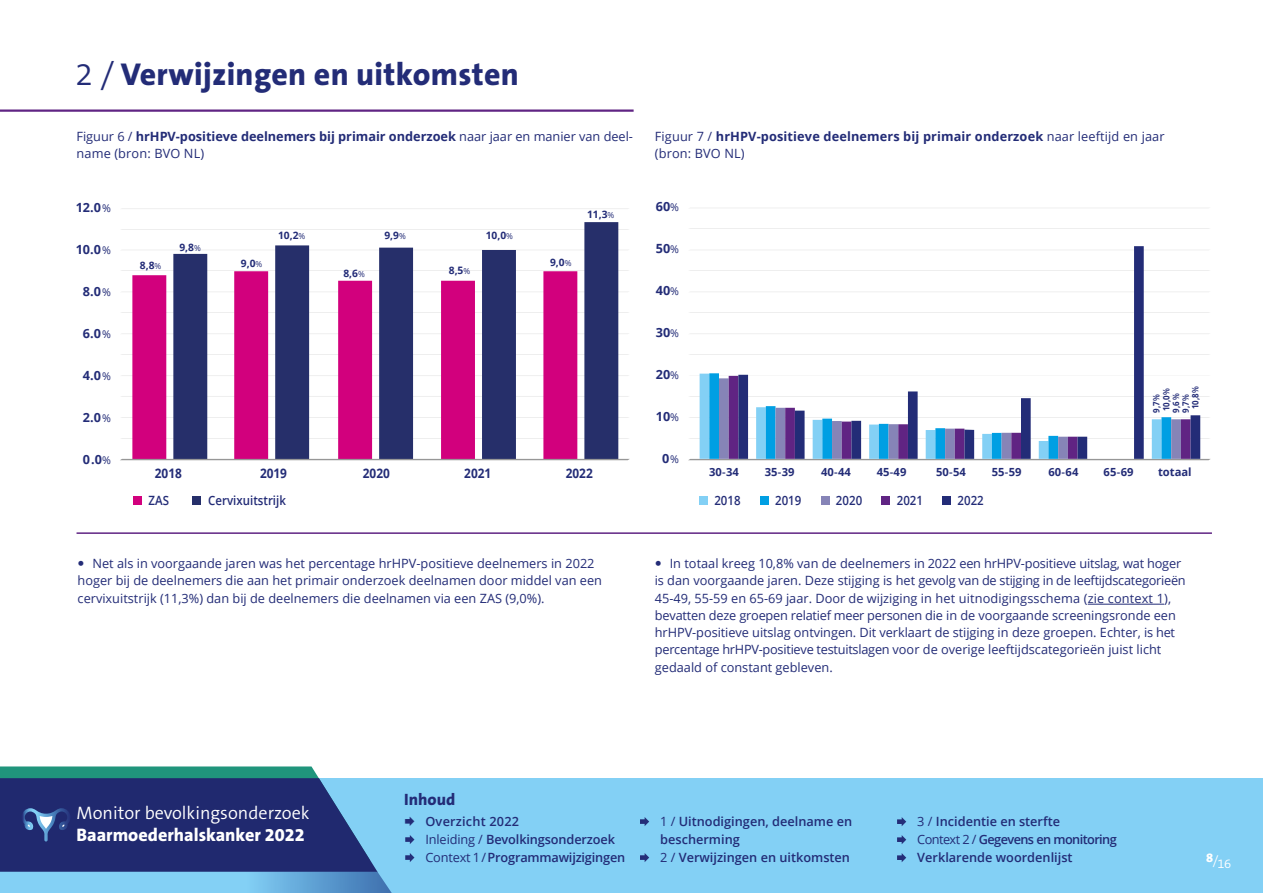
<style>
.page{position:relative;width:1263px;height:893px;background:#fff}
.page>*{position:absolute;margin:0;border:0;box-sizing:border-box;transform-origin:0 0}
.t1{font:800 31.8px "The Sans B8";letter-spacing:.01em;color:#232c77}
.t2{font:300 18.15px "The Sans B4";color:#fff}
.t3{font:800 18.15px "The Sans B8";color:#fff}
.t4{font:800 16.5px "The Sans B8";color:#232c77}
.Afbeelding{font:700 13.2px "Open Sans";color:#232c77;scale:.9 1}
.t5{font:300 12.9px "The Sans B4";color:#fff}
.t6{font:12.75px/17.2px "Open Sans";color:#232c77}
.Afbeelding-2{font:600 12.75px/18px "Open Sans";color:#232c77}
.t7{font:700 12.75px/17.2px "Open Sans";letter-spacing:.01em;color:#232c77}
.Afbeelding-3{font:600 12.75px "Open Sans";color:#232c77;scale:.9 1}
.Afbeelding-4{font:700 12.6px "Open Sans";color:#232c77}
.Afbeelding-5{font:700 11.25px "Open Sans";color:#232c77}
.Afbeelding-6{font:700 10.2px "Open Sans";color:#232c77}
.Afbeelding-7{font:700 8.7px/9.8px "Open Sans";color:#232c77;scale:.9 1}
.s1{font-family:"The Sans B4";font-weight:300}
.s2{font-weight:700}
.s3{font-weight:400;font-size:10.8px}
.s4{font-weight:400;font-size:8.25px}
.s5{font-weight:400}
.s6{font-weight:600}
</style>
<div class="page">
<div style="left:304px;top:778px;width:959px;height:115px;background:#83d0f5"></div>
<svg style="left:0;top:766px;width:392px;height:127px;background:#3c5d93"></svg>
<hr style="left:0;top:109px;width:634px;height:3px;background:#602483">
<hr style="left:77px;top:532px;width:1135px;height:2px;background:#602483">
<svg style="left:122px;top:208px;width:507px;height:1px"></svg>
<svg style="left:120px;top:222px;width:510px;height:238px"></svg>
<div style="left:133px;top:496px;width:9px;height:9px;background:#d2007d"></div>
<div style="left:192px;top:496px;width:9px;height:9px;background:#262f6a"></div>
<svg style="left:689px;top:228px;width:520px;height:1px"></svg>
<div style="left:699px;top:496px;width:9px;height:9px;background:#83d0f5"></div>
<div style="left:760px;top:496px;width:9px;height:9px;background:#009fe3"></div>
<div style="left:821px;top:496px;width:9px;height:9px;background:#8684b7"></div>
<div style="left:881px;top:496px;width:9px;height:9px;background:#602483"></div>
<div style="left:942px;top:496px;width:9px;height:9px;background:#232c77"></div>
<svg style="left:689px;top:246px;width:522px;height:214px"></svg>
<hr style="left:1088px;top:604px;width:76px;height:1px;background:#232c77">
<p class="t1" style="left:75px;top:57px;width:445px"><span class="s1">2 /</span> Verwijzingen en uitkomsten</p>
<h2 class="t6" style="left:77px;top:127px;width:558px">Figuur 6 / <span class="s2">hrHPV-positieve deelnemers bij primair onderzoek</span> naar jaar en manier van deel&shy;name (bron: BVO NL)</h2>
<p class="Afbeelding-4" style="left:76px;top:199px;width:37px">12.0<span class="s3">%</span></p>
<p class="Afbeelding-4" style="left:76px;top:241px;width:37px">10.0<span class="s3">%</span></p>
<p class="Afbeelding-4" style="left:83px;top:283px;width:29px">8.0<span class="s3">%</span></p>
<p class="Afbeelding-4" style="left:83px;top:325px;width:29px">6.0<span class="s3">%</span></p>
<p class="Afbeelding-4" style="left:83px;top:367px;width:29px">4.0<span class="s3">%</span></p>
<p class="Afbeelding-4" style="left:83px;top:408px;width:29px">2.0<span class="s3">%</span></p>
<p class="Afbeelding-4" style="left:83px;top:450px;width:29px">0.0<span class="s3">%</span></p>
<p class="Afbeelding-6" style="left:140px;top:258px;width:23px">8,8<span class="s4">%</span></p>
<p class="Afbeelding-6" style="left:179px;top:240px;width:23px">9,8<span class="s4">%</span></p>
<p class="Afbeelding-6" style="left:241px;top:256px;width:23px">9,0<span class="s4">%</span></p>
<p class="Afbeelding-6" style="left:278px;top:228px;width:29px">10,2<span class="s4">%</span></p>
<p class="Afbeelding-6" style="left:343px;top:266px;width:23px">8,6<span class="s4">%</span></p>
<p class="Afbeelding-6" style="left:384px;top:228px;width:23px">9,9<span class="s4">%</span></p>
<p class="Afbeelding-6" style="left:449px;top:263px;width:23px">8,5<span class="s4">%</span></p>
<p class="Afbeelding-6" style="left:486px;top:228px;width:29px">10,0<span class="s4">%</span></p>
<p class="Afbeelding-6" style="left:550px;top:255px;width:23px">9,0<span class="s4">%</span></p>
<p class="Afbeelding-6" style="left:587px;top:207px;width:29px">11,3<span class="s4">%</span></p>
<p class="Afbeelding" style="left:155px;top:464px;width:32px">2018</p>
<p class="Afbeelding" style="left:260px;top:464px;width:32px">2019</p>
<p class="Afbeelding" style="left:363px;top:464px;width:32px">2020</p>
<p class="Afbeelding" style="left:464px;top:464px;width:32px">2021</p>
<p class="Afbeelding" style="left:566px;top:464px;width:32px">2022</p>
<p class="Afbeelding-3" style="left:149px;top:491px;width:24px">ZAS</p>
<p class="Afbeelding-3" style="left:208px;top:491px;width:88px">Cervixuitstrijk</p>
<p class="t6" style="left:78px;top:555px;width:526px;text-indent:15px">Net als in voorgaande jaren was het percentage hrHPV-positieve deelnemers in 2022 hoger bij de deelnemers die aan het primair onderzoek deelnamen door middel van een cervixuitstrijk (11,3%) dan bij de deelnemers die deelnamen via een ZAS (9,0%).</p>
<h2 class="t7" style="left:655px;top:127px;width:511px"><span class="s5">Figuur 7 /</span> hrHPV-positieve deelnemers bij primair onderzoek <span class="s5">naar leeftijd en jaar (bron: BVO NL)</span></h2>
<p class="Afbeelding-4" style="left:656px;top:198px;width:25px">60<span class="s3">%</span></p>
<p class="Afbeelding-4" style="left:656px;top:240px;width:25px">50<span class="s3">%</span></p>
<p class="Afbeelding-4" style="left:656px;top:282px;width:25px">40<span class="s3">%</span></p>
<p class="Afbeelding-4" style="left:656px;top:324px;width:25px">30<span class="s3">%</span></p>
<p class="Afbeelding-4" style="left:656px;top:366px;width:25px">20<span class="s3">%</span></p>
<p class="Afbeelding-4" style="left:656px;top:408px;width:25px">10<span class="s3">%</span></p>
<p class="Afbeelding-4" style="left:662px;top:449px;width:19px">0<span class="s3">%</span></p>
<p class="Afbeelding-7" style="left:1151px;top:413px;width:29px;rotate:-90deg">9,7 <span class="s6">%<br></span>10,0<span class="s6">%<br></span>9,6<span class="s6">%</span></p>
<p class="Afbeelding-7" style="left:1190px;top:409px;width:27px;rotate:-90deg">10,8<span class="s6">%</span></p>
<p class="Afbeelding-7" style="left:1181px;top:413px;width:22px;rotate:-90deg">9,7<span class="s6">%</span></p>
<p class="Afbeelding-5" style="left:709px;top:464px;width:31px">30<span class="s6">-</span>34</p>
<p class="Afbeelding-5" style="left:765px;top:464px;width:31px">35<span class="s6">-</span>39</p>
<p class="Afbeelding-5" style="left:821px;top:464px;width:31px">40<span class="s6">-</span>44</p>
<p class="Afbeelding-5" style="left:877px;top:464px;width:31px">45<span class="s6">-</span>49</p>
<p class="Afbeelding-5" style="left:936px;top:464px;width:31px">50<span class="s6">-</span>54</p>
<p class="Afbeelding-5" style="left:992px;top:464px;width:31px">55<span class="s6">-</span>59</p>
<p class="Afbeelding-5" style="left:1048px;top:464px;width:32px">60<span class="s6">-</span>64</p>
<p class="Afbeelding-5" style="left:1104px;top:464px;width:31px">65<span class="s6">-</span>69</p>
<p class="Afbeelding-5" style="left:1158px;top:464px;width:35px">totaal</p>
<p class="Afbeelding-3" style="left:714px;top:492px;width:31px">2018</p>
<p class="Afbeelding-3" style="left:775px;top:492px;width:31px">2019</p>
<p class="Afbeelding-3" style="left:836px;top:492px;width:31px">2020</p>
<p class="Afbeelding-3" style="left:897px;top:492px;width:31px">2021</p>
<p class="Afbeelding-3" style="left:957px;top:492px;width:31px">2022</p>
<p class="t6" style="left:655px;top:555px;width:532px;text-indent:15px">In totaal kreeg 10,8% van de deelnemers in 2022 een hrHPV-positieve uitslag, wat hoger is dan voorgaande jaren. Deze stijging is het gevolg van de stijging in de leeftijdscategorieën 45-49, 55-59 en 65-69 jaar. Door de wijziging in het uitnodigingsschema (zie context 1), bevatten deze groepen relatief meer personen die in de voorgaande screeningsronde een hrHPV-positieve uitslag ontvingen. Dit verklaart de stijging in deze groepen. Echter, is het percentage hrHPV-positieve testuitslagen voor de overige leeftijdscategorieën juist licht gedaald of constant gebleven.</p>
<h2 class="t2" style="left:77px;top:804px;width:235px">Monitor bevolkingsonderzoek</h2>
<h2 class="t3" style="left:77px;top:825px;width:230px">Baarmoederhalskanker 2022</h2>
<p class="t4" style="left:404px;top:791px;width:53px">Inhoud</p>
<p class="Afbeelding-2" style="left:425px;top:812px;width:201px">Overzicht 2022<br><span class="s5">Inleiding /</span> Bevolkingsonderzoek<br><span class="s5">Context 1 /</span> Programmawijzigingen</p>
<p class="Afbeelding-2" style="left:660px;top:812px;width:193px"><span class="s5">1 /</span> Uitnodigingen, deelname en bescherming<br><span class="s5">2 /</span> Verwijzingen en uitkomsten</p>
<p class="Afbeelding-2" style="left:917px;top:812px;width:201px"><span class="s5">3 /</span> Incidentie en sterfte<br><span class="s5">Context 2 /</span> Gegevens en monitoring<br>Verklarende woordenlijst</p>
<p class="t5" style="left:1206px;top:857px;width:27px"><sup>8</sup>/16</p>
</div>
